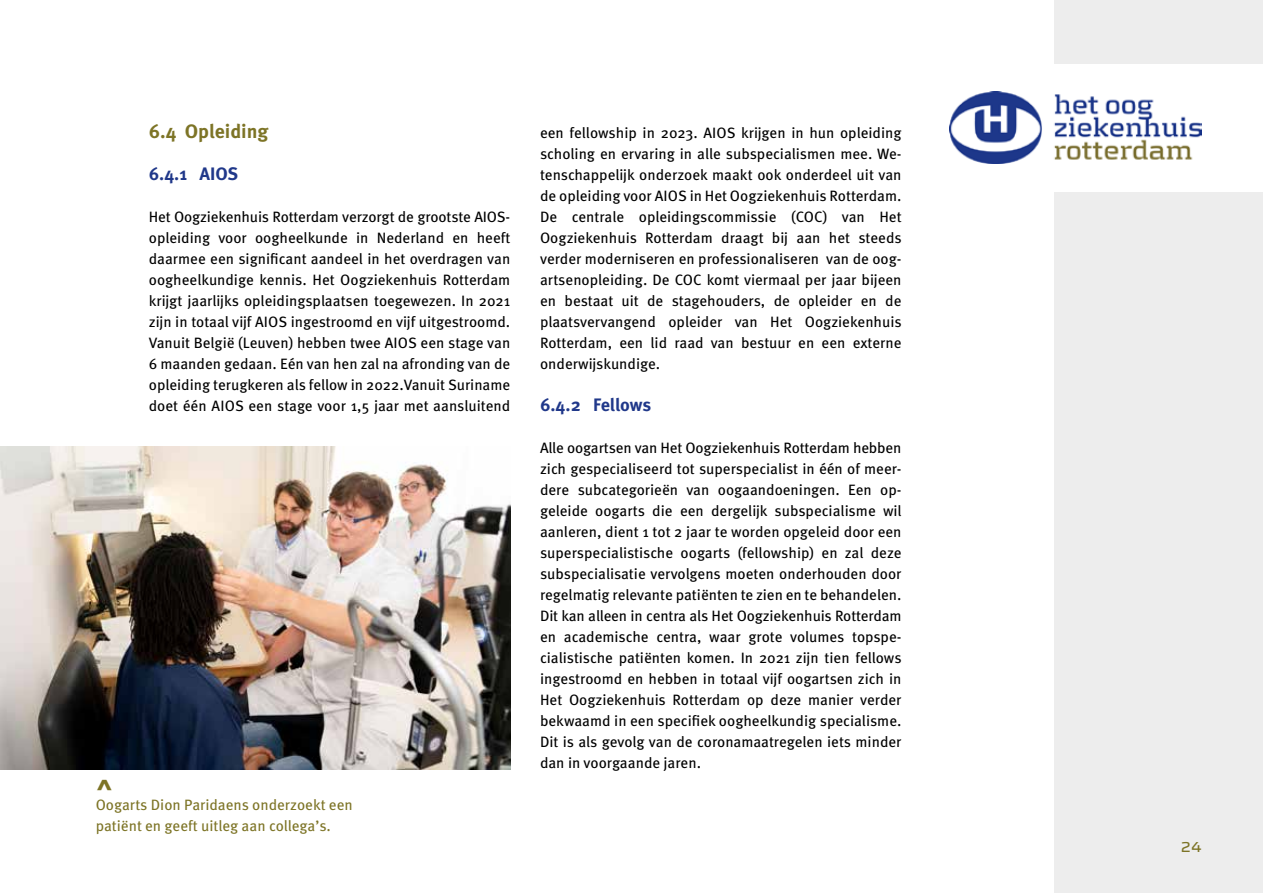
<style>
.page{position:relative;width:1263px;height:893px;background:#fff}
.page>*{position:absolute;margin:0;border:0;box-sizing:border-box;transform-origin:0 0}
.t1{font:700 28.5px "Meta Pro";color:#7d7426}
.t2{font:700 19.5px "Meta Pro";color:#7d7426}
.t3{font:700 18px "Meta Pro";letter-spacing:-.005em;color:#20388a}
.t4{font:15px/21px "Meta Pro";color:#000;text-align:justify}
.t5{font:15px/21px "Meta Pro";color:#7d7426}
.t6{font:700 15px "Kontrapunkt";color:#7d7426}
</style>
<div class="page">
<div style="left:1054px;top:0;width:209px;height:893px;background:#ededed"></div>
<div style="left:901px;top:64px;width:362px;height:127px;background:#fff"></div>
<img style="left:949px;top:91px;width:252px;height:72px">
<img style="left:0;top:446px;width:510px;height:323px">
<h2 class="t2" style="left:149px;top:119px;width:121px">6.4 Opleiding</h2>
<p class="t3" style="left:149px;top:162px;width:91px">6.4.1 AIOS</p>
<p class="t4" style="left:149px;top:207px;width:363px">Het Oogziekenhuis Rotterdam verzorgt de grootste AIOS&shy;opleiding voor oogheelkunde in Nederland en heeft daarmee een significant aandeel in het overdragen van oogheelkundige kennis. Het Oogziekenhuis Rotterdam krijgt jaarlijks opleidingsplaatsen toegewezen. In 2021 zijn in totaal vijf AIOS ingestroomd en vijf uitgestroomd.<br>Vanuit België (Leuven) hebben twee AIOS een stage van 6 maanden gedaan. Eén van hen zal na afronding van de opleiding terugkeren als fellow in 2022.Vanuit Suriname doet één AIOS een stage voor 1,5 jaar met aansluitend</p>
<h1 class="t1" style="left:96px;top:772px;width:19px">^</h1>
<p class="t5" style="left:96px;top:795px;width:259px">Oogarts Dion Paridaens onderzoekt een patiënt en geeft uitleg aan collega’s.</p>
<p class="t4" style="left:540px;top:123px;width:363px">een fellowship in 2023. AIOS krijgen in hun opleiding scholing en ervaring in alle subspecialismen mee. We&shy;tenschappelijk onderzoek maakt ook onderdeel uit van de opleiding voor AIOS in Het Oogziekenhuis Rotterdam.<br>De centrale opleidingscommissie (COC) van Het Oogziekenhuis Rotterdam draagt bij aan het steeds verder moderniseren en professionaliseren van de oog&shy;artsenopleiding. De COC komt viermaal per jaar bijeen en bestaat uit de stagehouders, de opleider en de plaatsvervangend opleider van Het Oogziekenhuis Rotterdam, een lid raad van bestuur en een externe onderwijskundige.</p>
<p class="t3" style="left:540px;top:393px;width:113px">6.4.2 Fellows</p>
<p class="t4" style="left:540px;top:438px;width:363px">Alle oogartsen van Het Oogziekenhuis Rotterdam hebben zich gespecialiseerd tot superspecialist in één of meer&shy;dere subcategorieën van oogaandoeningen. Een op&shy;geleide oogarts die een dergelijk subspecialisme wil aanleren, dient 1 tot 2 jaar te worden opgeleid door een superspecialistische oogarts (fellowship) en zal deze subspecialisatie vervolgens moeten onderhouden door regelmatig relevante patiënten te zien en te behandelen.<br>Dit kan alleen in centra als Het Oogziekenhuis Rotterdam en academische centra, waar grote volumes topspe&shy;cialistische patiënten komen. In 2021 zijn tien fellows ingestroomd en hebben in totaal vijf oogartsen zich in Het Oogziekenhuis Rotterdam op deze manier verder bekwaamd in een specifiek oogheelkundig specialisme.<br>Dit is als gevolg van de coronamaatregelen iets minder dan in voorgaande jaren.</p>
<p class="t6" style="left:1181px;top:838px;width:22px">24</p>
</div>
